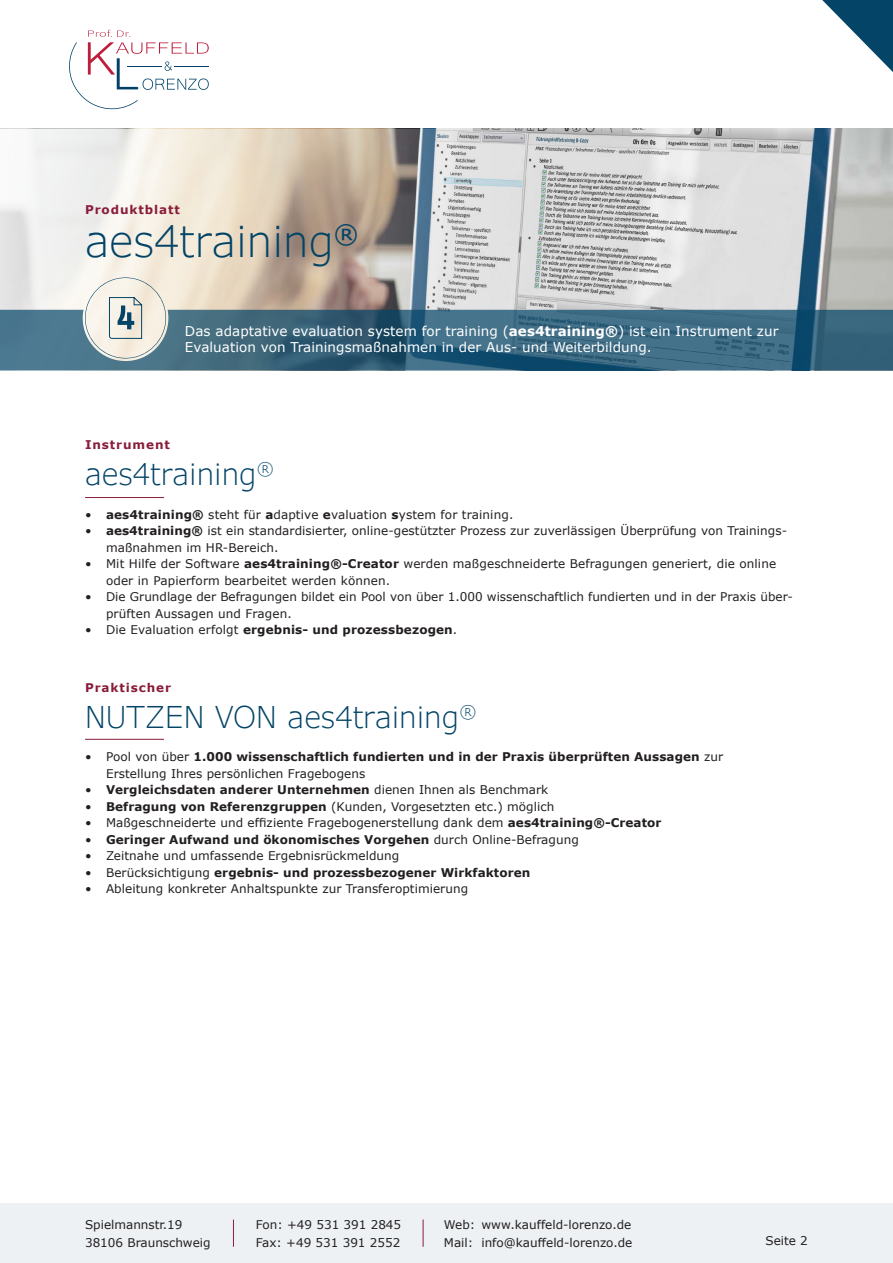
<style>
.page{position:relative;width:893px;height:1263px;background:#fff}
.page>*{position:absolute;margin:0;border:0;box-sizing:border-box;transform-origin:0 0}
.t1{font:300 43.5px "Verdana Pro";color:#034467}
.t2{font:300 30px "Verdana Pro";color:#034467}
.t3{font:13.5px/16.2px "Verdana";letter-spacing:.005em;color:#fff}
.t4{font:12px/16.5px "Verdana";letter-spacing:.005em;color:#231f20}
.t5{font:700 12px/16.5px "Verdana";letter-spacing:.005em;color:#231f20}
.t6{font:700 12px "Verdana";letter-spacing:.075em;color:#891d3a}
.s1{font-weight:700}
.s2{font-weight:400}
</style>
<div class="page">
<svg style="left:0;top:129px;width:893px;height:181px;background:#cdcac6"></svg>
<div style="left:0;top:1203px;width:893px;height:60px;background:#edf1f3"></div>
<svg style="left:0;top:310px;width:893px;height:60px;background:#3a677f"></svg>
<svg style="left:822px;top:0;width:71px;height:72px"></svg>
<svg style="left:69px;top:30px;width:140px;height:79px"></svg>
<svg style="left:233px;top:1219px;width:1px;height:28px"></svg>
<svg style="left:423px;top:1219px;width:1px;height:28px"></svg>
<hr style="left:85px;top:497px;width:79px;height:1px;background:#891d3a">
<hr style="left:85px;top:739px;width:79px;height:1px;background:#891d3a">
<svg style="left:85px;top:277px;width:81px;height:81px;background:#d9dad4"></svg>
<p class="t6" style="left:85px;top:202px;width:96px">Produktblatt</p>
<h1 class="t1" style="left:85px;top:212px;width:275px">aes4training<sup>®</sup></h1>
<p class="t3" style="left:185px;top:323px;width:595px">Das adaptative evaluation system for training (<span class="s1">aes4training®</span>) ist ein Instrument zur<br>Evaluation von Trainingsmaßnahmen in der Aus- und Weiterbildung.</p>
<p class="t6" style="left:85px;top:437px;width:86px">Instrument</p>
<h2 class="t2" style="left:85px;top:454px;width:191px">aes4training<sup>®</sup></h2>
<p class="t4" style="left:85px;top:506px;width:430px">• <span class="s1">aes4training®</span> steht für <span class="s1">a</span>daptive <span class="s1">e</span>valuation <span class="s1">s</span>ystem for training.</p>
<p class="t4" style="left:106px;top:523px;width:683px;text-indent:-21px">• <span class="s1">aes4training®</span> ist ein standardisierter, online-gestützter Prozess zur zuverlässigen Überprüfung von Trainings&shy;maßnahmen im HR-Bereich.</p>
<p class="t4" style="left:106px;top:556px;width:672px;text-indent:-21px">• Mit Hilfe der Software <span class="s1">aes4training®-Creator</span> werden maßgeschneiderte Befragungen generiert, die online oder in Papierform bearbeitet werden können.</p>
<p class="t4" style="left:106px;top:589px;width:689px;text-indent:-21px">• Die Grundlage der Befragungen bildet ein Pool von über 1.000 wissenschaftlich fundierten und in der Praxis über&shy;prüften Aussagen und Fragen.</p>
<p class="t5" style="left:85px;top:622px;width:374px"><span class="s2">• Die Evaluation erfolgt</span> ergebnis- und prozessbezogen<span class="s2">.</span></p>
<p class="t6" style="left:85px;top:680px;width:88px">Praktischer</p>
<h2 class="t2" style="left:85px;top:697px;width:393px">NUTZEN VON aes4training<sup>®</sup></h2>
<p class="t5" style="left:106px;top:749px;width:619px;text-indent:-21px"><span class="s2">• Pool von über</span> 1.000 wissenschaftlich fundierten und in der Praxis überprüften Aussagen <span class="s2">zur<br>Erstellung Ihres persönlichen Fragebogens</span></p>
<p class="t5" style="left:85px;top:782px;width:465px"><span class="s2">•</span> Vergleichsdaten anderer Unternehmen <span class="s2">dienen Ihnen als Benchmark</span></p>
<p class="t4" style="left:85px;top:798px;width:471px">• <span class="s1">Befragung von Referenzgruppen</span> (Kunden, Vorgesetzten etc.) möglich</p>
<p class="t4" style="left:85px;top:815px;width:578px">• Maßgeschneiderte und effiziente Fragebogenerstellung dank dem <span class="s1">aes4training®-Creator</span></p>
<p class="t5" style="left:85px;top:831px;width:495px"><span class="s2">•</span> Geringer Aufwand und ökonomisches Vorgehen <span class="s2">durch Online-Befragung</span></p>
<p class="t4" style="left:85px;top:848px;width:316px">• Zeitnahe und umfassende Ergebnisrückmeldung</p>
<p class="t5" style="left:85px;top:864px;width:447px"><span class="s2">• Berücksichtigung</span> ergebnis- und prozessbezogener Wirkfaktoren</p>
<p class="t4" style="left:85px;top:881px;width:385px">• Ableitung konkreter Anhaltspunkte zur Transferoptimierung</p>
<p class="t4" style="left:85px;top:1215px;width:127px;line-height:18px">Spielmannstr.19<br>38106 Braunschweig</p>
<p class="t4" style="left:256px;top:1215px;width:147px;line-height:18px">Fon: +49 531 391 2845<br>Fax: +49 531 391 2552</p>
<p class="t4" style="left:444px;top:1215px;width:190px;line-height:18px">Web: www.kauffeld-lorenzo.de<br>Mail: info@kauffeld-lorenzo.de</p>
<p class="t4" style="left:765px;top:1232px;width:44px">Seite 2</p>
</div>
